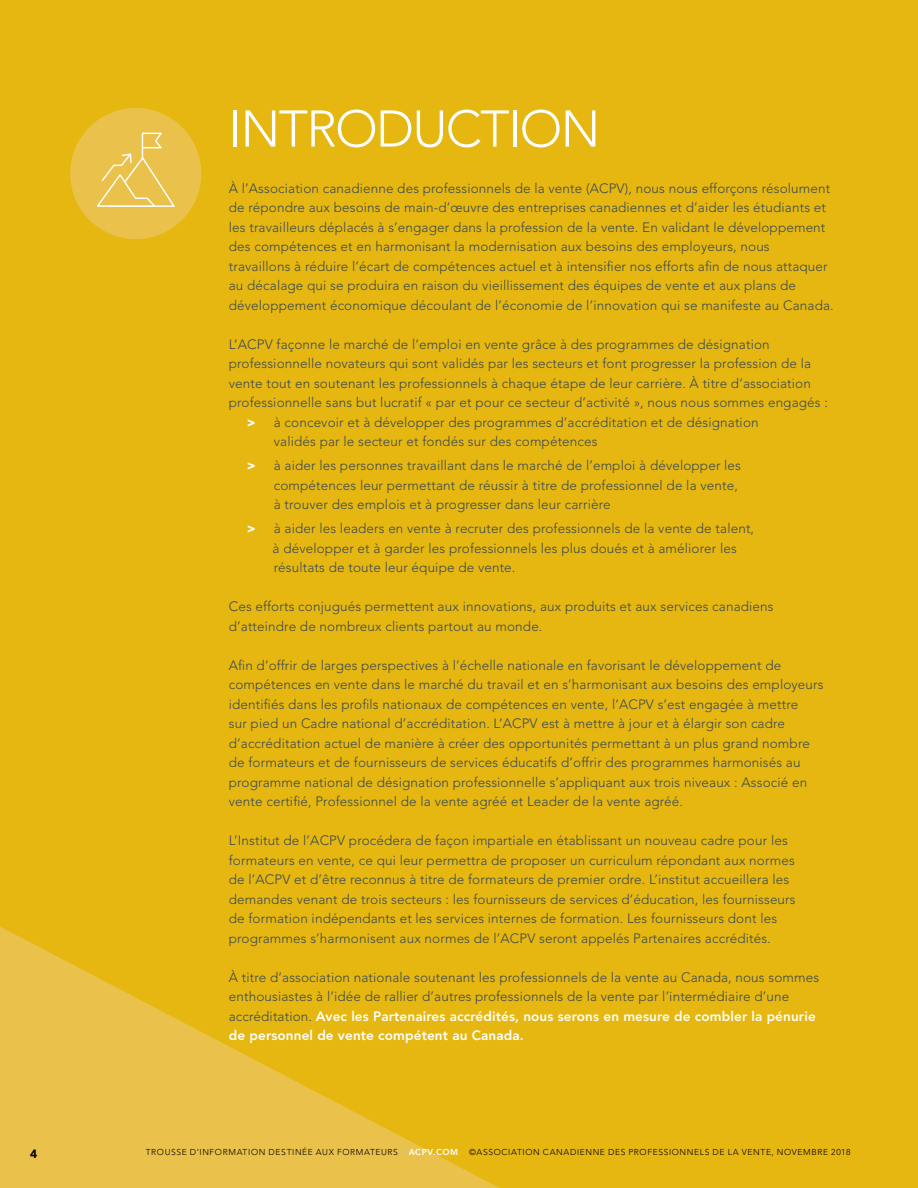
<style>
.page{position:relative;width:918px;height:1188px;background:#e6b711}
.page>*{position:absolute;margin:0;border:0;box-sizing:border-box;transform-origin:0 0}
.t1{font:300 51px "Avenir LT Std";letter-spacing:-.03em;color:#fff}
.t2{font:300 13.5px/19.5px "Avenir LT Std";letter-spacing:.01em;color:#3b4a51}
.t3{font:900 12px "Avenir LT Std";color:#000}
.t4{font:300 8.55px "Avenir LT Std";letter-spacing:.07em;color:#000}
.s1{font-weight:900;color:#fff}
.s2{font-weight:800;color:#fff}
.s3{color:#c7c8ca}
</style>
<div class="page">
<svg style="left:0;top:927px;width:499px;height:261px"></svg>
<div style="left:70px;top:108px;width:131px;height:131px;background:#eac24b;border-radius:50%"></div>
<svg style="left:97px;top:132px;width:78px;height:75px"></svg>
<h1 class="t1" style="left:229px;top:99px;width:373px">INTRODUCTION</h1>
<p class="t2" style="left:229px;top:178px;width:606px">À l’Association canadienne des professionnels de la vente (ACPV), nous nous efforçons résolument de répondre aux besoins de main-d’œuvre des entreprises canadiennes et d’aider les étudiants et les travailleurs déplacés à s’engager dans la profession de la vente. En validant le développement des compétences et en harmonisant la modernisation aux besoins des employeurs, nous travaillons à réduire l’écart de compétences actuel et à intensifier nos efforts afin de nous attaquer au décalage qui se produira en raison du vieillissement des équipes de vente et aux plans de développement économique découlant de l’économie de l’innovation qui se manifeste au Canada.</p>
<p class="t2" style="left:229px;top:334px;width:542px">L’ACPV façonne le marché de l’emploi en vente grâce à des programmes de désignation</p>
<p class="t2" style="left:229px;top:354px;width:584px">professionnelle novateurs qui sont validés par les secteurs et font progresser la profession de la</p>
<p class="t2" style="left:229px;top:373px;width:584px">vente tout en soutenant les professionnels à chaque étape de leur carrière. À titre d’association</p>
<p class="t2" style="left:229px;top:393px;width:601px">professionnelle sans but lucratif « par et pour ce secteur d’activité », nous nous sommes engagés :</p>
<p class="t2" style="left:247px;top:412px;width:513px"><span class="s1">&gt;</span> à concevoir et à développer des programmes d’accréditation et de désignation</p>
<p class="t2" style="left:274px;top:432px;width:325px">validés par le secteur et fondés sur des compétences</p>
<p class="t2" style="left:274px;top:456px;width:469px;text-indent:-27px"><span class="s1">&gt;</span> à aider les personnes travaillant dans le marché de l’emploi à développer les compétences leur permettant de réussir à titre de professionnel de la vente, à trouver des emplois et à progresser dans leur carrière</p>
<p class="t2" style="left:273px;top:519px;width:483px;text-indent:-26px"><span class="s1">&gt;</span> à aider les leaders en vente à recruter des professionnels de la vente de talent, à développer et à garder les professionnels les plus doués et à améliorer les résultats de toute leur équipe de vente.</p>
<p class="t2" style="left:229px;top:597px;width:546px">Ces efforts conjugués permettent aux innovations, aux produits et aux services canadiens d’atteindre de nombreux clients partout au monde.</p>
<p class="t2" style="left:229px;top:655px;width:596px">Afin d’offrir de larges perspectives à l’échelle nationale en favorisant le développement de compétences en vente dans le marché du travail et en s’harmonisant aux besoins des employeurs identifiés dans les profils nationaux de compétences en vente, l’ACPV s’est engagée à mettre<br>sur pied un Cadre national d’accréditation. L’ACPV est à mettre à jour et à élargir son cadre d’accréditation actuel de manière à créer des opportunités permettant à un plus grand nombre de formateurs et de fournisseurs de services éducatifs d’offrir des programmes harmonisés au programme national de désignation professionnelle s’appliquant aux trois niveaux : Associé en vente certifié, Professionnel de la vente agréé et Leader de la vente agréé.</p>
<p class="t2" style="left:229px;top:831px;width:568px">L’Institut de l’ACPV procédera de façon impartiale en établissant un nouveau cadre pour les formateurs en vente, ce qui leur permettra de proposer un curriculum répondant aux normes de l’ACPV et d’être reconnus à titre de formateurs de premier ordre. L’institut accueillera les demandes venant de trois secteurs : les fournisseurs de services d’éducation, les fournisseurs de formation indépendants et les services internes de formation. Les fournisseurs dont les programmes s’harmonisent aux normes de l’ACPV seront appelés Partenaires accrédités.</p>
<p class="t2" style="left:229px;top:967px;width:592px">À titre d’association nationale soutenant les professionnels de la vente au Canada, nous sommes enthousiastes à l’idée de rallier d’autres professionnels de la vente par l’intermédiaire d’une accréditation. <span class="s2">Avec les Partenaires accrédités, nous serons en mesure de combler la pénurie de personnel de vente compétent au Canada.</span></p>
<p class="t3" style="left:30px;top:1147px;width:9px">4</p>
<p class="t4" style="left:146px;top:1147px;width:314px">TROUSSE D’INFORMATION DESTINÉE AUX FORMATEURS <span class="s3">|</span> <span class="s2">ACPV.COM</span></p>
<p class="t4" style="left:469px;top:1147px;width:383px">©ASSOCIATION CANADIENNE DES PROFESSIONNELS DE LA VENTE, NOVEMBRE 2018</p>
</div>
